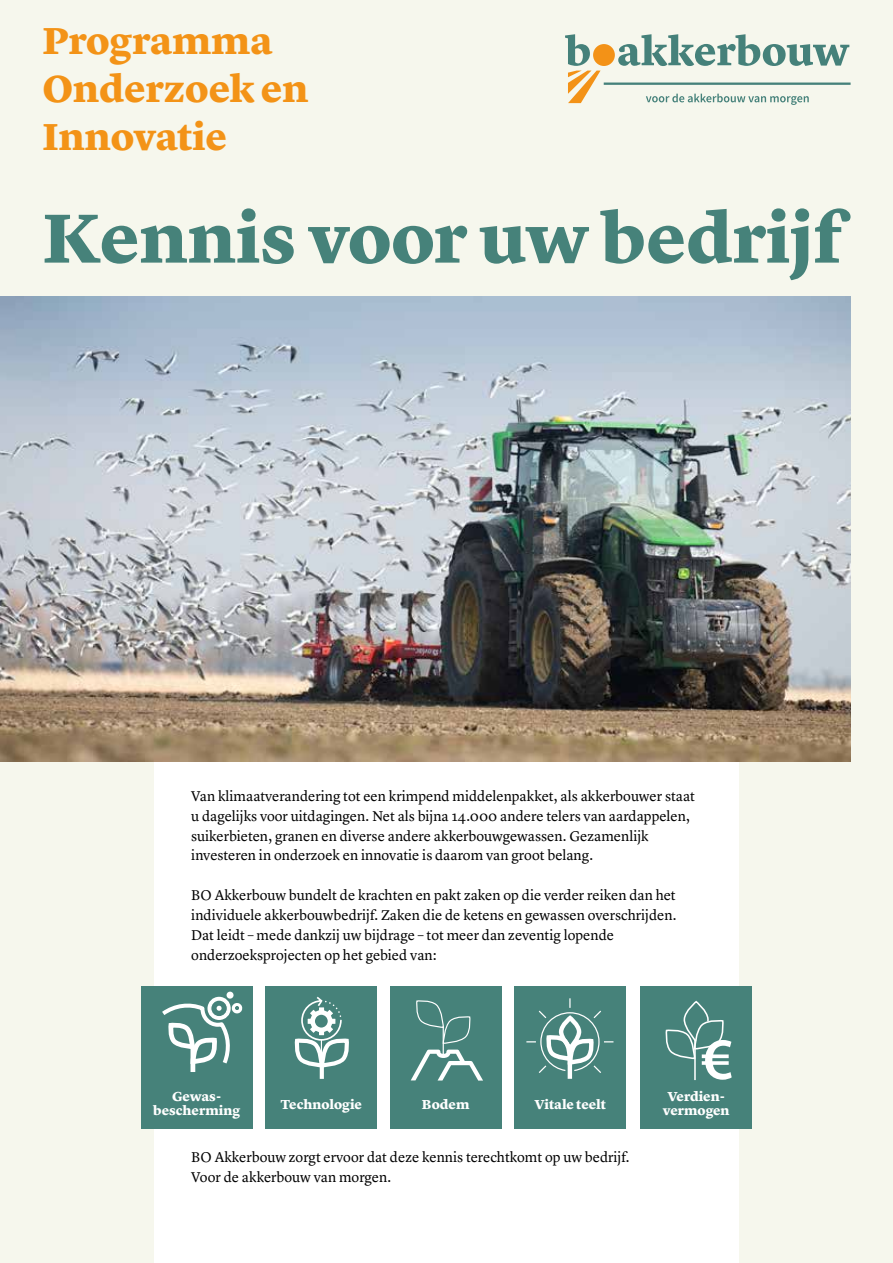
<style>
.page{position:relative;width:893px;height:1263px;background:#f6f7ed}
.page>*{position:absolute;margin:0;border:0;box-sizing:border-box;transform-origin:0 0}
.t1{font:900 72px "Lyon Text";color:#46827a}
.t2{font:900 39px/48px "Lyon Text";color:#f39317}
.t3{font:14.7px/19.8px "Lyon Text";color:#000}
.t4{font:900 13.5px/14.4px "Lyon Text";color:#fff;text-align:center}
</style>
<div class="page">
<div style="left:154px;top:750px;width:584px;height:513px;background:#fff"></div>
<svg style="left:646px;top:94px;width:163px;height:11px"></svg>
<hr style="left:604px;top:83px;width:247px;height:2px;background:#45817a">
<svg style="left:618px;top:34px;width:231px;height:32px"></svg>
<div style="left:593px;top:44px;width:22px;height:22px;background:#f39217;border-radius:50%"></div>
<svg style="left:565px;top:34px;width:35px;height:69px"></svg>
<div style="left:141px;top:986px;width:112px;height:142px;background:#46827a"></div>
<div style="left:265px;top:986px;width:112px;height:142px;background:#46827a"></div>
<div style="left:390px;top:986px;width:112px;height:142px;background:#46827a"></div>
<div style="left:514px;top:986px;width:112px;height:142px;background:#46827a"></div>
<hr style="left:191px;top:1048px;width:4px;height:24px;background:#fff">
<svg style="left:226px;top:991px;width:8px;height:8px"></svg>
<svg style="left:162px;top:995px;width:80px;height:73px"></svg>
<svg style="left:320px;top:1069px;width:4px;height:10px"></svg>
<svg style="left:294px;top:996px;width:55px;height:73px"></svg>
<svg style="left:411px;top:1000px;width:72px;height:80px"></svg>
<svg style="left:568px;top:1074px;width:4px;height:5px"></svg>
<svg style="left:526px;top:998px;width:87px;height:76px"></svg>
<div style="left:640px;top:986px;width:112px;height:142px;background:#46827a"></div>
<svg style="left:665px;top:1002px;width:67px;height:78px"></svg>
<img style="left:0;top:296px;width:850px;height:465px">
<h2 class="t2" style="left:43px;top:14px;width:268px">Programma<br>Onderzoek en<br>Innovatie</h2>
<h1 class="t1" style="left:43px;top:182px;width:802px">Kennis voor uw bedrijf</h1>
<p class="t3" style="left:191px;top:785px;width:505px">Van klimaatverandering tot een krimpend middelenpakket, als akkerbouwer staat u dagelijks voor uitdagingen. Net als bijna 14.000 andere telers van aardappelen, suikerbieten, granen en diverse andere akkerbouwgewassen. Gezamenlijk investeren in onderzoek en innovatie is daarom van groot belang.</p>
<p class="t3" style="left:191px;top:884px;width:487px">BO Akkerbouw bundelt de krachten en pakt zaken op die verder reiken dan het individuele akkerbouwbedrijf. Zaken die de ketens en gewassen overschrijden.<br>Dat leidt – mede dankzij uw bijdrage – tot meer dan zeventig lopende onderzoeksprojecten op het gebied van:</p>
<p class="t4" style="left:153px;top:1088px;width:89px">Gewas&shy;bescherming</p>
<p class="t4" style="left:280px;top:1096px;width:83px">Technologie</p>
<p class="t4" style="left:422px;top:1096px;width:49px">Bodem</p>
<p class="t4" style="left:534px;top:1096px;width:73px">Vitale teelt</p>
<p class="t4" style="left:663px;top:1088px;width:68px">Verdien&shy;vermogen</p>
<p class="t3" style="left:191px;top:1146px;width:440px">BO Akkerbouw zorgt ervoor dat deze kennis terechtkomt op uw bedrijf.<br>Voor de akkerbouw van morgen.</p>
</div>
